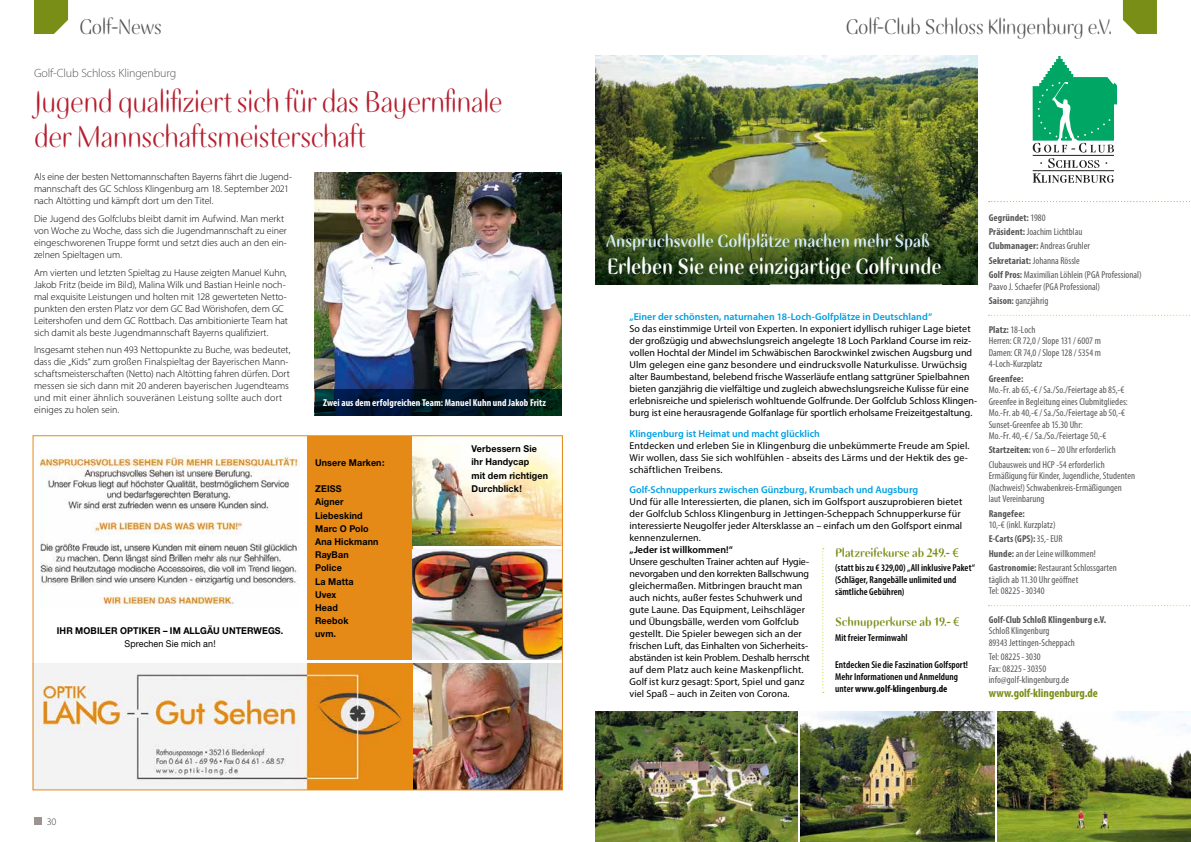
<style>
.page{position:relative;width:1191px;height:842px;background:#fff}
.page>*{position:absolute;margin:0;border:0;box-sizing:border-box;transform-origin:0 0}
.t1{font:34px/35px "Ellipse ITC";letter-spacing:-.005em;color:#b61f2f}
.t2{font:700 25px "Ellipse ITC";letter-spacing:-.005em;color:#fff;scale:.96 1}
.t3{font:24px "Ellipse ITC";letter-spacing:-.005em;color:#575756}
.t4{font:700 20px "Ellipse ITC";letter-spacing:-.005em;color:#d4edfc}
.t5{font:700 14px "Ellipse ITC";color:#788e17}
.t6{font:300 12px "Myriad Pro";letter-spacing:-.015em;color:#575756}
.t7{font:700 condensed 12px "Myriad Pro";color:#788e17}
.t8{font:10px/12px "Myriad Pro";letter-spacing:.005em;color:#000}
.t9{font:300 10px/12px "Myriad Pro";letter-spacing:-.005em;color:#000}
.t10{font:condensed 10px/11.5px "Myriad Pro";letter-spacing:.005em;color:#575756}
.t11{font:600 condensed 10px/12px "Myriad Pro";letter-spacing:.005em;color:#000}
.t12{font:600 10px "Myriad Pro";color:#009fe3}
.t13{font:700 condensed 10px "Myriad Pro";letter-spacing:.005em;color:#fff}
.t14{font:700 condensed 10px "Myriad Pro";letter-spacing:.005em;color:#575756}
.t15{font:600 10px "Myriad Pro";letter-spacing:.005em;color:#000}
.t16{font:300 10px "Myriad Pro";color:#3c3c3b}
.t17{font:700 9.4px/13.2px "Helvetica Neue";letter-spacing:.015em;color:#000;scale:.95 1}
.t18{font:9.4px "Helvetica Neue";letter-spacing:.005em;color:#000;scale:.95 1}
.s1{font-weight:700}
</style>
<div class="page">
<img style="left:315px;top:173px;width:246px;height:216px">
<svg style="left:315px;top:389px;width:246px;height:26px;background:#00192b"></svg>
<img style="left:35px;top:663px;width:526px;height:125px">
<div style="left:308px;top:436px;width:105px;height:223px;background:#e58917"></div>
<img style="left:413px;top:549px;width:148px;height:110px">
<img style="left:413px;top:437px;width:148px;height:108px">
<img style="left:40px;top:456px;width:260px;height:151px">
<svg style="left:1123px;top:0;width:34px;height:34px"></svg>
<img style="left:595px;top:56px;width:382px;height:135px">
<img style="left:595px;top:191px;width:382px;height:93px">
<img style="left:595px;top:711px;width:202px;height:131px">
<img style="left:800px;top:711px;width:194px;height:131px">
<img style="left:997px;top:711px;width:194px;height:131px">
<svg style="left:988px;top:201px;width:202px;height:1px"></svg>
<svg style="left:988px;top:605px;width:202px;height:1px"></svg>
<svg style="left:988px;top:315px;width:202px;height:1px"></svg>
<svg style="left:1032px;top:56px;width:85px;height:127px"></svg>
<svg style="left:822px;top:548px;width:2px;height:145px"></svg>
<svg style="left:34px;top:0;width:34px;height:34px"></svg>
<div style="left:34px;top:818px;width:7px;height:7px;background:#9b9490"></div>
<h3 class="t3" style="left:79px;top:14px;width:84px">Golf-News</h3>
<p class="t6" style="left:34px;top:66px;width:144px">Golf-Club Schloss Klingenburg</p>
<h1 class="t1" style="left:34px;top:84px;width:470px">Jugend qualifiziert sich für das Bayernfinale der Mannschaftsmeisterschaft</h1>
<p class="t9" style="left:34px;top:171px;width:259px">Als eine der besten Nettomannschaften Bayerns fährt die Jugend&shy;mannschaft des GC Schloss Klingenburg am 18. September 2021 nach Altötting und kämpft dort um den Titel.</p>
<p class="t9" style="left:34px;top:213px;width:254px">Die Jugend des Golfclubs bleibt damit im Aufwind. Man merkt von Woche zu Woche, dass sich die Jugendmannschaft zu einer eingeschworenen Truppe formt und setzt dies auch an den ein&shy;zelnen Spieltagen um.</p>
<p class="t9" style="left:34px;top:266px;width:255px">Am vierten und letzten Spieltag zu Hause zeigten Manuel Kuhn, Jakob Fritz (beide im Bild), Malina Wilk und Bastian Heinle noch&shy;mal exquisite Leistungen und holten mit 128 gewerteten Netto&shy;punkten den ersten Platz vor dem GC Bad Wörishofen, dem GC Leitershofen und dem GC Rottbach. Das ambitionierte Team hat sich damit als beste Jugendmannschaft Bayerns qualifiziert.</p>
<p class="t9" style="left:34px;top:344px;width:258px">Insgesamt stehen nun 493 Nettopunkte zu Buche, was bedeutet, dass die „Kids“ zum großen Finalspieltag der Bayerischen Mann&shy;schaftsmeisterschaften (Netto) nach Altötting fahren dürfen. Dort messen sie sich dann mit 20 anderen bayerischen Jugendteams und mit einer ähnlich souveränen Leistung sollte auch dort einiges zu holen sein.</p>
<p class="t13" style="left:323px;top:396px;width:224px">Zwei aus dem erfolgreichen Team: Manuel Kuhn und Jakob Fritz</p>
<p class="t17" style="left:57px;top:624px;width:240px">IHR MOBILER OPTIKER – IM ALLGÄU UNTERWEGS.</p>
<p class="t18" style="left:124px;top:638px;width:98px">Sprechen Sie mich an!</p>
<p class="t17" style="left:315px;top:456px;width:75px">Unsere Marken:</p>
<p class="t17" style="left:315px;top:482px;width:68px">ZEISS<br>Aigner<br>Liebeskind<br>Marc O Polo<br>Ana Hickmann<br>RayBan<br>Police<br>La Matta<br>Uvex<br>Head<br>Reebok<br>uvm.</p>
<p class="t16" style="left:47px;top:816px;width:11px">30</p>
<p class="t17" style="left:471px;top:442px;width:82px">Verbessern Sie ihr Handycap<br>mit dem richtigen<br>Durchblick!</p>
<h3 class="t3" style="left:845px;top:14px;width:267px">Golf-Club Schloss Klingenburg e.V.</h3>
<h3 class="t4" style="left:607px;top:230px;width:324px">Anspruchsvolle Golfplätze machen mehr Spaß</h3>
<h2 class="t2" style="left:607px;top:253px;width:350px">Erleben Sie eine einzigartige Golfrunde</h2>
<p class="t12" style="left:629px;top:311px;width:304px">„Einer der schönsten, naturnahen 18-Loch-Golfplätze in Deutschland“</p>
<p class="t8" style="left:629px;top:323px;width:349px">So das einstimmige Urteil von Experten. In exponiert idyllisch ruhiger Lage bietet der großzügig und abwechslungsreich angelegte 18 Loch Parkland Course im reiz&shy;vollen Hochtal der Mindel im Schwäbischen Barockwinkel zwischen Augsburg und Ulm gelegen eine ganz besondere und eindrucksvolle Naturkulisse. Urwüchsig alter Baumbestand, belebend frische Wasserläufe entlang sattgrüner Spielbahnen bieten ganzjährig die vielfältige und zugleich abwechslungsreiche Kulisse für eine erlebnisreiche und spielerisch wohltuende Golfrunde. Der Golfclub Schloss Klingen&shy;burg ist eine herausragende Golfanlage für sportlich erholsame Freizeitgestaltung.</p>
<p class="t12" style="left:629px;top:427px;width:192px">Klingenburg ist Heimat und macht glücklich</p>
<p class="t8" style="left:629px;top:439px;width:342px">Entdecken und erleben Sie in Klingenburg die unbekümmerte Freude am Spiel.<br>Wir wollen, dass Sie sich wohlfühlen - abseits des Lärms und der Hektik des ge&shy;schäftlichen Treibens.</p>
<p class="t12" style="left:629px;top:484px;width:290px">Golf-Schnupperkurs zwischen Günzburg, Krumbach und Augsburg</p>
<p class="t8" style="left:629px;top:496px;width:334px">Und für alle Interessierten, die planen, sich im Golfsport auszuprobieren bietet der Golfclub Schloss Klingenburg in Jettingen-Scheppach Schnupperkurse für interessierte Neugolfer jeder Altersklasse an – einfach um den Golfsport einmal kennenzulernen.</p>
<p class="t15" style="left:629px;top:544px;width:105px">„Jeder ist willkommen!“</p>
<p class="t8" style="left:629px;top:556px;width:182px">Unsere geschulten Trainer achten auf Hygie&shy;nevorgaben und den korrekten Ballschwung gleichermaßen. Mitbringen braucht man auch nichts, außer festes Schuhwerk und gute Laune. Das Equipment, Leihschläger und Übungsbälle, werden vom Golfclub gestellt. Die Spieler bewegen sich an der frischen Luft, das Einhalten von Sicherheits&shy;abständen ist kein Problem. Deshalb herrscht auf dem Platz auch keine Maskenpflicht.<br>Golf ist kurz gesagt: Sport, Spiel und ganz viel Spaß – auch in Zeiten von Corona.</p>
<h3 class="t5" style="left:835px;top:544px;width:125px">Platzreifekurse ab 249.- €</h3>
<p class="t11" style="left:835px;top:562px;width:141px">(statt bis zu € 329,00) „All inklusive Paket“ (Schläger, Rangebälle unlimited und sämtliche Gebühren)</p>
<h3 class="t5" style="left:835px;top:614px;width:125px">Schnupperkurse ab 19.- €</h3>
<p class="t11" style="left:835px;top:631px;width:74px">Mit freier Terminwahl</p>
<p class="t11" style="left:835px;top:658px;width:134px">Entdecken Sie die Faszination Golfsport!<br>Mehr Informationen und Anmeldung unter <span class="s1">www.golf-klingenburg.de</span></p>
<p class="t10" style="left:988px;top:210px;width:154px;line-height:14.3px"><span class="s1">Gegründet:</span> 1980<br><span class="s1">Präsident:</span> Joachim Lichtblau<br><span class="s1">Clubmanager:</span> Andreas Gruhler<br><span class="s1">Sekretariat:</span> Johanna Rössle<br><span class="s1">Golf Pros:</span> Maximilian Löhlein (PGA Professional)</p>
<p class="t10" style="left:988px;top:279px;width:113px;line-height:14.3px">Paavo J. Schaefer (PGA Professional)<br><span class="s1">Saison:</span> ganzjährig</p>
<p class="t10" style="left:988px;top:323px;width:114px"><span class="s1">Platz:</span> 18-Loch<br>Herren: CR 72,0 / Slope 131 / 6007 m<br>Damen: CR 74,0 / Slope 128 / 5354 m<br>4-Loch-Kurzplatz</p>
<p class="t14" style="left:988px;top:372px;width:36px">Greenfee:</p>
<p class="t10" style="left:988px;top:384px;width:141px">Mo.-Fr. ab 65,-€ / Sa./So./Feiertage ab 85,-€ Greenfee in Begleitung eines Clubmitgliedes:<br>Mo.-Fr. ab 40,-€ / Sa./So./Feiertage ab 50,-€ Sunset-Greenfee ab 15.30 Uhr:<br>Mo.-Fr. 40,-€ / Sa./So./Feiertage 50,-€</p>
<p class="t10" style="left:988px;top:443px;width:128px;line-height:14.3px"><span class="s1">Startzeiten:</span> von 6 – 20 Uhr erforderlich<br>Clubausweis und HCP -54 erforderlich</p>
<p class="t10" style="left:988px;top:470px;width:148px">Ermäßigung für Kinder, Jugendliche, Studenten (Nachweis!) Schwabenkreis-Ermäßigungen laut Vereinbarung</p>
<p class="t14" style="left:988px;top:507px;width:38px">Rangefee:</p>
<p class="t10" style="left:988px;top:517px;width:130px;line-height:14.3px">10,-€ (inkl. Kurzplatz)<br><span class="s1">E-Carts (GPS):</span> 35,- EUR<br><span class="s1">Hunde:</span> an der Leine willkommen!<br><span class="s1">Gastronomie:</span> Restaurant Schlossgarten</p>
<p class="t10" style="left:988px;top:573px;width:91px">täglich ab 11.30 Uhr geöffnet<br>Tel: 08225 - 30340</p>
<p class="t14" style="left:988px;top:613px;width:119px">Golf-Club Schloß Klingenburg e.V.</p>
<p class="t10" style="left:988px;top:625px;width:88px">Schloß Klingenburg<br>89343 Jettingen-Scheppach</p>
<p class="t10" style="left:988px;top:651px;width:82px">Tel: 08225 - 3030<br>Fax: 08225 - 30350 info@golf-klingenburg.de</p>
<p class="t7" style="left:988px;top:686px;width:110px">www.golf-klingenburg.de</p>
</div>
